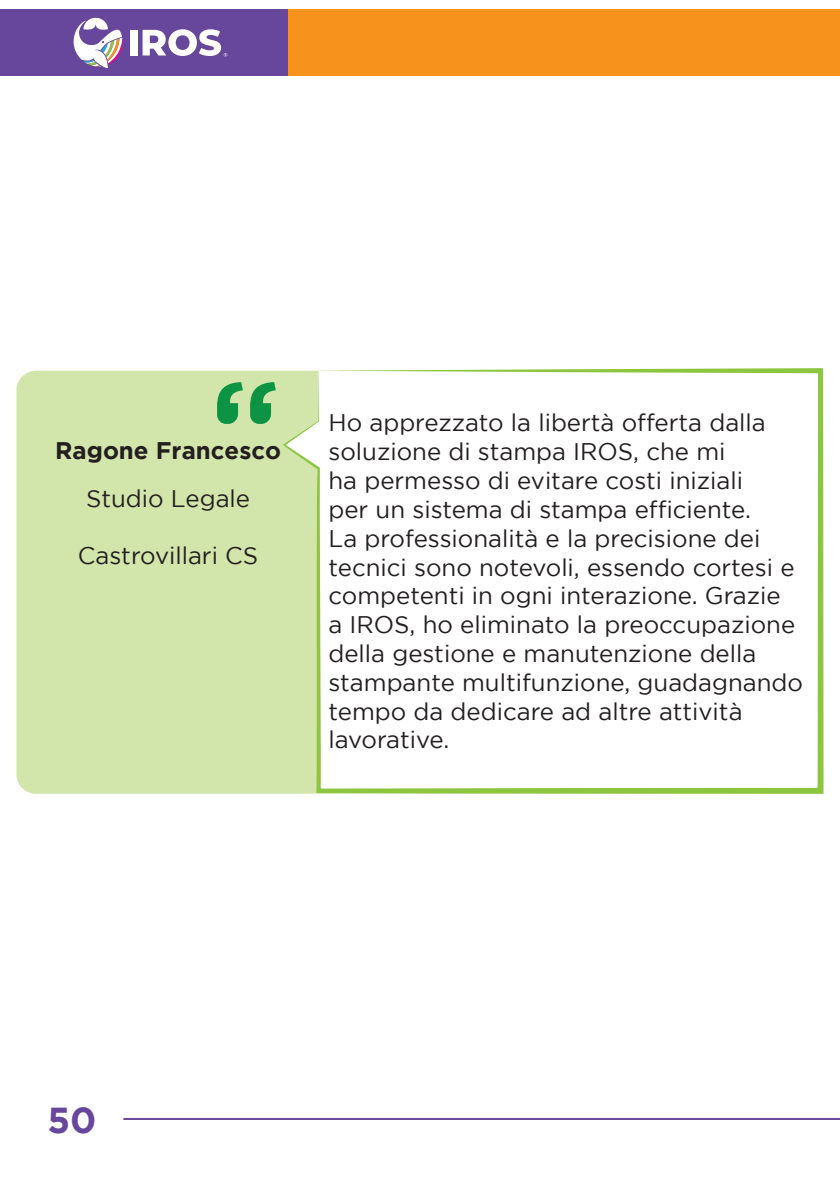
<style>
.page{position:relative;width:840px;height:1191px;background:#fff}
.page>*{position:absolute;margin:0;border:0;box-sizing:border-box;transform-origin:0 0}
.t1{font:700 36px "Gotham";color:#67479c}
.t2{font:24px/28.8px "Gotham";color:#231f20}
.t3{font:700 24px "Gotham";color:#231f20}
</style>
<div class="page">
<hr style="left:123px;top:1118px;width:716px;height:2px;background:#67479c">
<div style="left:287px;top:10px;width:552px;height:66px;background:#f7931d"></div>
<div style="left:0;top:10px;width:287px;height:66px;background:#67479c"></div>
<svg style="left:74px;top:18px;width:49px;height:50px"></svg>
<div style="left:130px;top:30px;width:7px;height:25px;background:#fff"></div>
<svg style="left:142px;top:29px;width:85px;height:28px"></svg>
<div style="left:16px;top:371px;width:266px;height:422px;background:#d2e5aa"></div>
<svg style="left:282px;top:368px;width:541px;height:425px"></svg>
<svg style="left:217px;top:382px;width:59px;height:42px;background:#63b670"></svg>
<p class="t3" style="left:55px;top:436px;width:227px">Ragone Francesco</p>
<p class="t2" style="left:86px;top:483px;width:165px">Studio Legale</p>
<p class="t2" style="left:78px;top:541px;width:182px">Castrovillari CS</p>
<p class="t2" style="left:328px;top:408px;width:476px">Ho apprezzato la libertà offerta dalla soluzione di stampa IROS, che mi<br>ha permesso di evitare costi iniziali<br>per un sistema di stampa efficiente.<br>La professionalità e la precisione dei tecnici sono notevoli, essendo cortesi e competenti in ogni interazione. Grazie<br>a IROS, ho eliminato la preoccupazione della gestione e manutenzione della stampante multifunzione, guadagnando tempo da dedicare ad altre attività lavorative.</p>
<h1 class="t1" style="left:48px;top:1099px;width:50px">50</h1>
</div>
